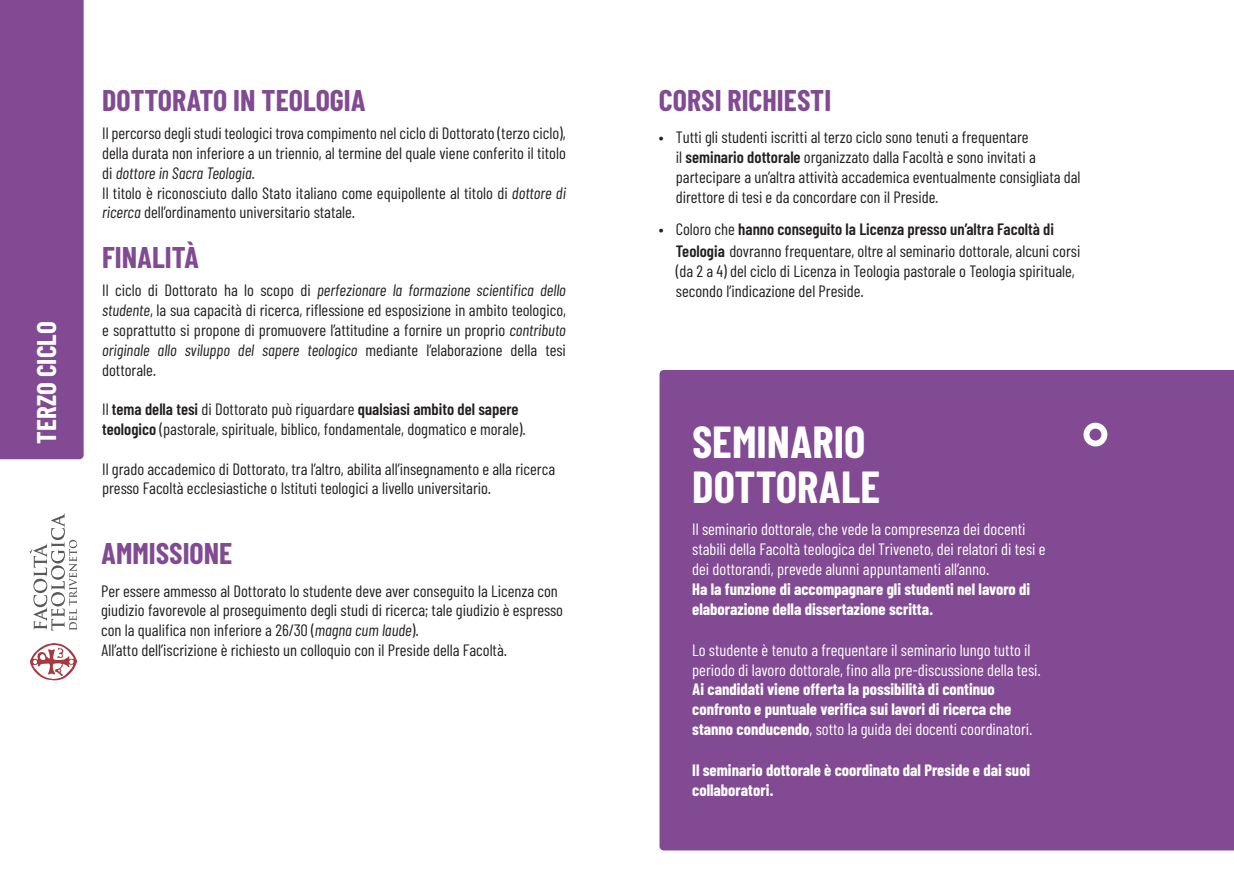
<style>
.page{position:relative;width:1234px;height:893px;background:#fff}
.page>*{position:absolute;margin:0;border:0;box-sizing:border-box;transform-origin:0 0}
.t1{font:700 45px/45px "Barlow Condensed";color:#fff}
.t2{font:700 30px "Barlow Condensed";color:#814a93}
.t3{font:700 27px "Barlow Condensed";color:#fff}
.t4{font:16.5px/19.8px "Barlow Condensed";color:#231f20}
.t5{font:700 16.5px/19.8px "Barlow Condensed";color:#fff}
.t6{font:16.5px/19.8px "Barlow Condensed";color:#fff}
.s1{font-style:italic}
.s2{font-weight:600}
.s3{font-weight:400}
</style>
<div class="page">
<div style="left:0;top:0;width:84px;height:459px;background:#814a93"></div>
<div style="left:659px;top:370px;width:574px;height:480px;background:#814a93"></div>
<svg style="left:1083px;top:423px;width:24px;height:23px"></svg>
<svg style="left:30px;top:513px;width:47px;height:118px"></svg>
<svg style="left:30px;top:643px;width:47px;height:38px"></svg>
<h3 class="t3" style="left:30px;top:444px;width:123px;rotate:-90deg">TERZO CICLO</h3>
<h2 class="t2" style="left:102px;top:81px;width:265px">DOTTORATO IN TEOLOGIA</h2>
<p class="t4" style="left:102px;top:123px;width:465px">Il percorso degli studi teologici trova compimento nel ciclo di Dottorato (terzo ciclo), della durata non inferiore a un triennio, al termine del quale viene conferito il titolo di <span class="s1">dottore in Sacra Teologia.<br></span>Il titolo è riconosciuto dallo Stato italiano come equipollente al titolo di <span class="s1">dottore di ricerca</span> dell’ordinamento universitario statale.</p>
<h2 class="t2" style="left:102px;top:239px;width:99px">FINALITÀ</h2>
<p class="t4" style="left:102px;top:280px;width:465px;text-align:justify">Il ciclo di Dottorato ha lo scopo di <span class="s1">perfezionare la formazione scientifica dello studente</span>, la sua capacità di ricerca, riflessione ed esposizione in ambito teologico, e soprattutto si propone di promuovere l’attitudine a fornire un proprio <span class="s1">contributo originale allo sviluppo del sapere teologico</span> mediante l’elaborazione della tesi dottorale.</p>
<p class="t4" style="left:102px;top:399px;width:425px">Il <span class="s2">tema della tesi</span> di Dottorato può riguardare <span class="s2">qualsiasi ambito del sapere teologico</span> (pastorale, spirituale, biblico, fondamentale, dogmatico e morale).</p>
<p class="t4" style="left:102px;top:458px;width:454px">Il grado accademico di Dottorato, tra l’altro, abilita all’insegnamento e alla ricerca presso Facoltà ecclesiastiche o Istituti teologici a livello universitario.</p>
<h2 class="t2" style="left:101px;top:535px;width:133px">AMMISSIONE</h2>
<p class="t4" style="left:101px;top:580px;width:463px">Per essere ammesso al Dottorato lo studente deve aver conseguito la Licenza con giudizio favorevole al proseguimento degli studi di ricerca; tale giudizio è espresso con la qualifica non inferiore a 26/30 (<span class="s1">magna cum laude</span>).<br>All’atto dell’iscrizione è richiesto un colloquio con il Preside della Facoltà.</p>
<h2 class="t2" style="left:658px;top:81px;width:174px">CORSI RICHIESTI</h2>
<p class="t4" style="left:675px;top:127px;width:406px;text-indent:-17px">• Tutti gli studenti iscritti al terzo ciclo sono tenuti a frequentare<br>il <span class="s2">seminario dottorale</span> organizzato dalla Facoltà e sono invitati a partecipare a un’altra attività accademica eventualmente consigliata dal direttore di tesi e da concordare con il Preside.</p>
<p class="t4" style="left:675px;top:218px;width:406px;line-height:21.6px;text-indent:-17px">• Coloro che <span class="s2">hanno conseguito la Licenza presso un’altra Facoltà di<br>Teologia</span> dovranno frequentare, oltre al seminario dottorale, alcuni corsi</p>
<p class="t4" style="left:675px;top:260px;width:400px">(da 2 a 4) del ciclo di Licenza in Teologia pastorale o Teologia spirituale, secondo l’indicazione del Preside.</p>
<h1 class="t1" style="left:692px;top:418px;width:189px">SEMINARIO<br>DOTTORALE</h1>
<p class="t6" style="left:692px;top:519px;width:355px">Il seminario dottorale, che vede la compresenza dei docenti stabili della Facoltà teologica del Triveneto, dei relatori di tesi e dei dottorandi, prevede alunni appuntamenti all’anno.</p>
<p class="t5" style="left:692px;top:579px;width:339px">Ha la funzione di accompagnare gli studenti nel lavoro di elaborazione della dissertazione scritta.</p>
<p class="t6" style="left:692px;top:639px;width:350px">Lo studente è tenuto a frequentare il seminario lungo tutto il periodo di lavoro dottorale, fino alla pre-discussione della tesi.</p>
<p class="t5" style="left:692px;top:679px;width:342px">Ai candidati viene offerta la possibilità di continuo confronto e puntuale verifica sui lavori di ricerca che stanno conducendo<span class="s3">, sotto la guida dei docenti coordinatori.</span></p>
<p class="t5" style="left:692px;top:760px;width:339px">Il seminario dottorale è coordinato dal Preside e dai suoi collaboratori.</p>
</div>
